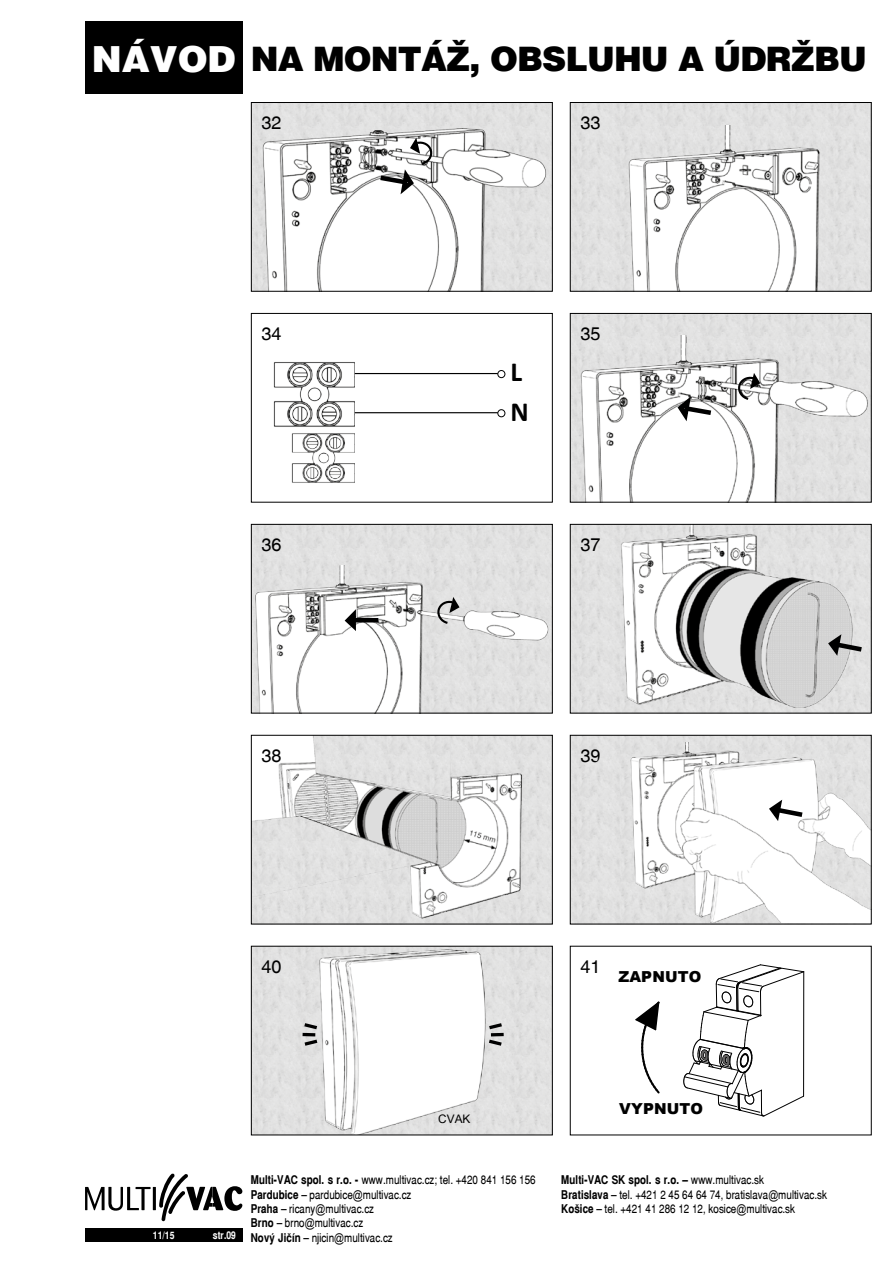
<style>
.page{position:relative;width:893px;height:1263px;background:#fff}
.page>*{position:absolute;margin:0;border:0;box-sizing:border-box;transform-origin:0 0}
.t1{font:900 33.75px "Switzerland";letter-spacing:-.025em;color:#000}
.t2{font:700 27.75px/39.2px "Calibri";color:#000}
.t3{font:18px "Switzerland CE";color:#000}
.t4{font:900 15.15px "Arial";letter-spacing:.01em;color:#000}
.t5{font:12px/14.4px "Switzerland Narrow CE";color:#000}
.t6{font:12px "Switzerland Narrow CE Bold";color:#000}
.t7{font:11.7px "Arial";color:#000}
.t8{font:10.5px "Switzerland Narrow CE Bold";color:#fff}
.s1{font-size:36px;color:#fff}
.s2{font-family:"Switzerland Narrow CE Bold"}
.s3{font-family:"Arial Narrow"}
.s4{font-family:"Switzerland Narrow CE"}
</style>
<div class="page">
<div style="left:85px;top:1228px;width:157px;height:13px;background:#000"></div>
<div style="left:85px;top:21px;width:157px;height:73px;background:#000"></div>
<svg style="left:85px;top:1187px;width:66px;height:24px"></svg>
<hr style="left:153px;top:1187px;width:3px;height:23px;background:#000">
<svg style="left:159px;top:1173px;width:83px;height:48px"></svg>
<div style="left:253px;top:104px;width:298px;height:11px;background:#e1e1e0"></div>
<img style="left:253px;top:115px;width:298px;height:175px">
<svg style="left:375px;top:137px;width:57px;height:58px"></svg>
<div style="left:251px;top:102px;width:302px;height:190px;border:1px solid #000"></div>
<div style="left:253px;top:526px;width:298px;height:39px;background:#e1e1e1"></div>
<img style="left:253px;top:565px;width:298px;height:146px">
<svg style="left:341px;top:608px;width:19px;height:28px"></svg>
<hr style="left:355px;top:618px;width:23px;height:4px;background:#000">
<svg style="left:437px;top:597px;width:25px;height:28px"></svg>
<div style="left:251px;top:524px;width:302px;height:189px;border:1px solid #000"></div>
<img style="left:273px;top:362px;width:82px;height:65px">
<img style="left:291px;top:433px;width:64px;height:50px">
<hr style="left:355px;top:373px;width:143px;height:1px;background:#000">
<div style="left:498px;top:370px;width:7px;height:8px;border:1px solid #000;border-radius:50%"></div>
<hr style="left:355px;top:412px;width:143px;height:1px;background:#000">
<div style="left:498px;top:409px;width:7px;height:8px;border:1px solid #000;border-radius:50%"></div>
<div style="left:251px;top:313px;width:302px;height:190px;border:1px solid #000"></div>
<img style="left:253px;top:737px;width:287px;height:183px">
<div style="left:251px;top:735px;width:302px;height:189px;border:1px solid #000"></div>
<div style="left:253px;top:948px;width:298px;height:185px;background:#e1e1e1"></div>
<img style="left:305px;top:948px;width:197px;height:185px">
<svg style="left:301px;top:1021px;width:20px;height:27px"></svg>
<svg style="left:485px;top:1021px;width:20px;height:27px"></svg>
<div style="left:251px;top:946px;width:302px;height:189px;border:1px solid #000"></div>
<div style="left:572px;top:104px;width:298px;height:186px;background:#e1e1e1"></div>
<img style="left:612px;top:126px;width:244px;height:164px">
<div style="left:570px;top:102px;width:302px;height:190px;border:1px solid #000"></div>
<div style="left:572px;top:526px;width:298px;height:185px;background:#e1e1e1"></div>
<img style="left:614px;top:526px;width:242px;height:185px">
<svg style="left:825px;top:633px;width:42px;height:28px"></svg>
<div style="left:570px;top:524px;width:302px;height:189px;border:1px solid #000"></div>
<div style="left:572px;top:315px;width:298px;height:20px;background:#e1e1e0"></div>
<img style="left:572px;top:335px;width:298px;height:166px">
<svg style="left:738px;top:373px;width:25px;height:28px"></svg>
<svg style="left:674px;top:396px;width:42px;height:31px"></svg>
<div style="left:570px;top:313px;width:302px;height:190px;border:1px solid #000"></div>
<div style="left:572px;top:737px;width:298px;height:185px;background:#e1e1e0"></div>
<img style="left:626px;top:743px;width:244px;height:179px">
<svg style="left:766px;top:798px;width:41px;height:29px"></svg>
<div style="left:570px;top:735px;width:302px;height:189px;border:1px solid #000"></div>
<svg style="left:635px;top:1001px;width:25px;height:93px"></svg>
<svg style="left:683px;top:964px;width:121px;height:153px"></svg>
<div style="left:570px;top:946px;width:302px;height:189px;border:1px solid #000"></div>
<h1 class="t1" style="left:92px;top:39px;width:777px"><span class="s1">NÁVOD</span> NA MONTÁŽ, OBSLUHU A ÚDRŽBU</h1>
<h3 class="t3" style="left:261px;top:112px;width:22px">32</h3>
<h3 class="t3" style="left:580px;top:112px;width:22px">33</h3>
<h3 class="t3" style="left:261px;top:323px;width:22px">34</h3>
<h3 class="t3" style="left:580px;top:323px;width:22px">35</h3>
<h2 class="t2" style="left:511px;top:351px;width:20px">L<br>N</h2>
<h3 class="t3" style="left:261px;top:534px;width:22px">36</h3>
<h3 class="t3" style="left:580px;top:534px;width:22px">37</h3>
<h3 class="t3" style="left:261px;top:745px;width:22px">38</h3>
<h3 class="t3" style="left:580px;top:745px;width:22px">39</h3>
<h3 class="t3" style="left:261px;top:956px;width:22px">40</h3>
<h3 class="t3" style="left:580px;top:956px;width:22px">41</h3>
<p class="t4" style="left:618px;top:966px;width:84px">ZAPNUTO</p>
<p class="t7" style="left:438px;top:1111px;width:34px">CVAK</p>
<p class="t4" style="left:619px;top:1098px;width:85px">VYPNUTO</p>
<p class="t8" style="left:153px;top:1229px;width:23px">11/15</p>
<p class="t8" style="left:213px;top:1229px;width:25px">str.09</p>
<p class="t5" style="left:251px;top:1173px;width:286px"><span class="s2">Multi-VAC spol. s r.o. -</span> www.multivac.cz; tel. +420 841 156 156<br><span class="s2">Pardubice</span> – pardubice<span class="s3">@</span>multivac.cz<br><span class="s2">Praha</span> – ricany<span class="s3">@</span>multivac.cz<br><span class="s2">Brno</span> – brno<span class="s3">@</span>multivac.cz<br><span class="s2">Nový Jičín</span> – njicin<span class="s3">@</span>multivac.cz</p>
<p class="t6" style="left:561px;top:1173px;width:204px">Multi-VAC SK spol. s r.o. – <span class="s4">www.multivac.sk</span></p>
<p class="t5" style="left:561px;top:1187px;width:267px"><span class="s2">Bratislava</span> – tel. +421 2 45 64 64 74, bratislava<span class="s3">@</span>multivac.sk<br><span class="s2">Košice</span> – tel. +421 41 286 12 12, kosice<span class="s3">@</span>multivac.sk</p>
</div>
